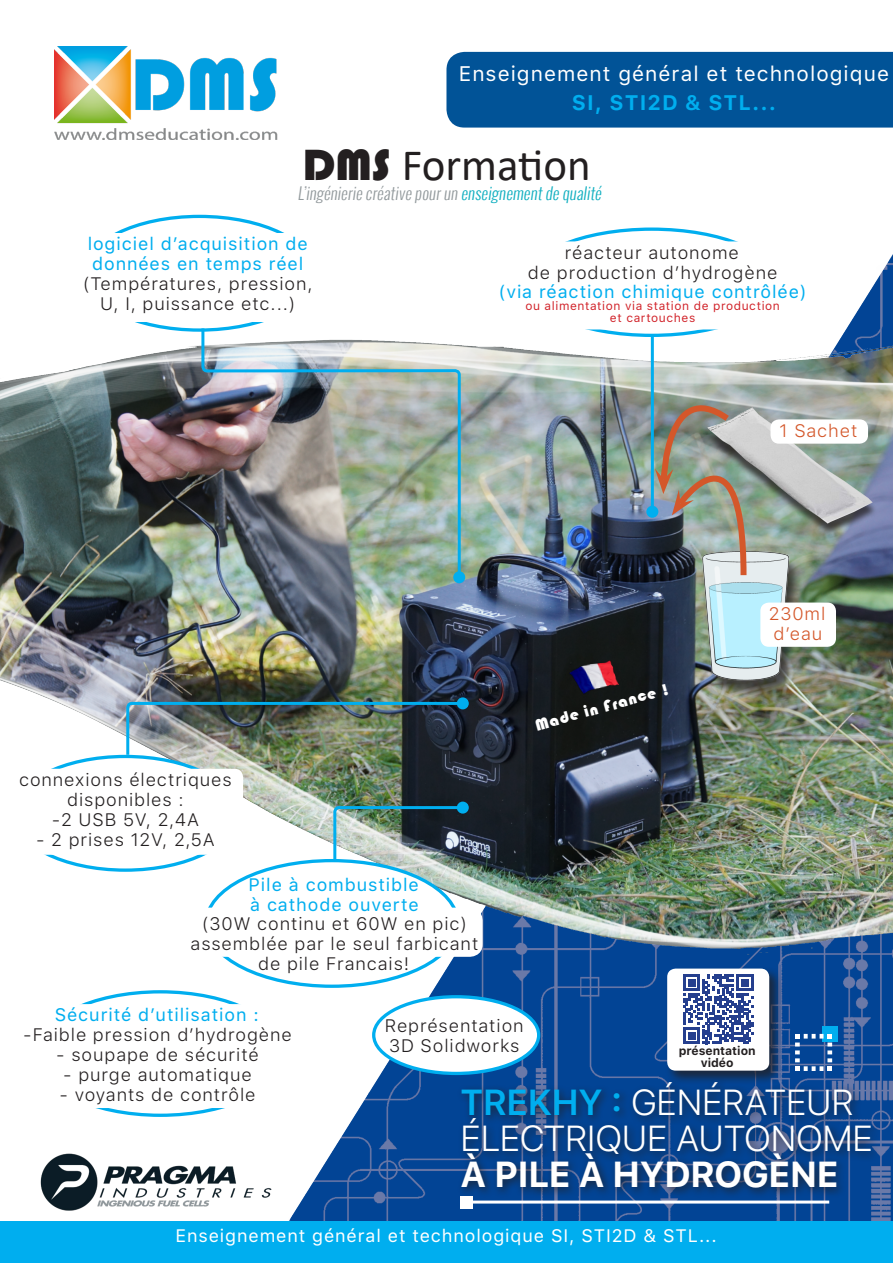
<style>
.page{position:relative;width:893px;height:1263px;background:#fff}
.page>*{position:absolute;margin:0;border:0;box-sizing:border-box;transform-origin:0 0}
.t1{font:45px "Calibri";color:#231f20}
.t2{font:300 36px "SF Pro Text";letter-spacing:-.025em;color:#fff}
.t3{font:700 36px "SF Pro Text";letter-spacing:-.025em;color:#fff}
.t4{font:21px/28.5px "SF Pro Text";letter-spacing:.05em;color:#fff;text-align:center}
.t5{font:300 18px/20px "SF Pro Text";letter-spacing:.05em;color:#231f20;text-align:center}
.t6{font:18px/20px "SF Pro Text";letter-spacing:.05em;color:#00aeef}
.t7{font:18px "SF Pro Text";letter-spacing:.05em;color:#fff}
.t8{font:300 18px/20px "SF Pro Text";letter-spacing:.05em;color:#d4572a}
.t9{font:300 16.5px "Oswald";color:#939a9d}
.t10{font:16.5px "Bauhaus 93";color:#fff}
.t11{font:12px "SF Pro Text";letter-spacing:.05em;color:#d1232a}
.t12{font:700 12px/12px "SF Pro Text";color:#231f20;text-align:center}
.s1{font-weight:700;color:#00aeef}
.s2{font-family:"Bauhaus 93"}
.s3{color:#11afc0}
.s4{font-weight:600;color:#00aeef}
</style>
<div class="page">
<img style="left:81px;top:51px;width:812px;height:1170px">
<div style="left:446px;top:52px;width:447px;height:76px;background:#015397"></div>
<div style="left:0;top:1221px;width:893px;height:42px;background:#00aeef"></div>
<img style="left:54px;top:46px;width:224px;height:94px">
<div style="left:457px;top:1077px;width:424px;height:121px;background:#231f20;opacity:.75"></div>
<hr style="left:466px;top:1200px;width:363px;height:3px;background:#fff">
<div style="left:460px;top:1196px;width:12px;height:12px;background:#fff"></div>
<div style="left:822px;top:1027px;width:16px;height:15px;background:#00aeef"></div>
<svg style="left:795px;top:1034px;width:37px;height:37px"></svg>
<div style="left:665px;top:966px;width:118px;height:119px;background:#231f20;opacity:.75"></div>
<div style="left:667px;top:968px;width:102px;height:103px;background:#fff;border-radius:9px"></div>
<svg style="left:683px;top:987px;width:70px;height:57px"></svg>
<img style="left:40px;top:1136px;width:248px;height:85px">
<img style="left:0;top:277px;width:893px;height:710px">
<img style="left:566px;top:658px;width:57px;height:40px">
<svg style="left:84px;top:216px;width:231px;height:114px"></svg>
<hr style="left:651px;top:319px;width:3px;height:193px;background:#00aeef">
<div style="left:646px;top:506px;width:12px;height:12px;background:#00aeef;border-radius:50%"></div>
<svg style="left:526px;top:229px;width:252px;height:106px"></svg>
<div style="left:493px;top:241px;width:320px;height:88px;background:#fff;border-radius:9px"></div>
<img style="left:332px;top:804px;width:134px;height:72px">
<div style="left:457px;top:801px;width:12px;height:12px;background:#00aeef;border-radius:50%"></div>
<div style="left:206px;top:861px;width:252px;height:125px;background:#fff;border-radius:50%"></div>
<div style="left:192px;top:908px;width:291px;height:49px;background:#fff;border-radius:13px"></div>
<img style="left:125px;top:700px;width:341px;height:58px">
<div style="left:457px;top:697px;width:12px;height:12px;background:#00aeef;border-radius:50%"></div>
<svg style="left:13px;top:756px;width:225px;height:114px"></svg>
<div style="left:9px;top:769px;width:234px;height:86px;background:#fff;border-radius:9px"></div>
<svg style="left:36px;top:992px;width:249px;height:123px"></svg>
<div style="left:6px;top:1004px;width:303px;height:104px;background:#fff;border-radius:9px"></div>
<div style="left:74px;top:233px;width:248px;height:89px;background:#fff"></div>
<img style="left:200px;top:325px;width:262px;height:255px">
<div style="left:453px;top:571px;width:12px;height:12px;background:#00aeef;border-radius:50%"></div>
<div style="left:374px;top:997px;width:165px;height:76px;background:#fff;border-radius:50%"></div>
<div style="left:372px;top:995px;width:168px;height:80px;border:3px solid #00aeef;border-radius:50%"></div>
<div style="left:700px;top:555px;width:103px;height:144px;background:#231f20;opacity:.75"></div>
<img style="left:701px;top:546px;width:91px;height:137px">
<img style="left:749px;top:396px;width:140px;height:150px">
<div style="left:770px;top:419px;width:98px;height:25px;background:#fff;border-radius:9px"></div>
<div style="left:760px;top:603px;width:76px;height:44px;background:#fff;border-radius:9px"></div>
<img style="left:655px;top:376px;width:94px;height:205px">
<p class="t4" style="left:459px;top:59px;width:432px">Enseignement général et technologique<br><span class="s1">SI, STI2D &amp; STL...</span></p>
<p class="t1" style="left:302px;top:134px;width:290px"><span class="s2">DMS</span> Formation</p>
<p class="t9" style="left:297px;top:181px;width:309px">L’ingénierie créative pourun <span class="s3">enseignementde qualité</span></p>
<p class="t6" style="left:88px;top:233px;width:222px">logiciel d’acquisition de données en temps réel</p>
<p class="t5" style="left:83px;top:273px;width:231px">(Températures, pression,<br>U, I, puissance etc...)</p>
<p class="t5" style="left:565px;top:242px;width:175px">réacteur autonome</p>
<p class="t5" style="left:528px;top:262px;width:251px">de production d’hydrogène</p>
<p class="t6" style="left:499px;top:281px;width:310px">(via réaction chimique contrôlée)</p>
<p class="t11" style="left:525px;top:298px;width:256px">ou alimentation via station de production</p>
<p class="t11" style="left:610px;top:310px;width:87px">et cartouches</p>
<p class="t8" style="left:780px;top:420px;width:79px">1 Sachet</p>
<p class="t5" style="left:19px;top:769px;width:214px">connexions électriques disponibles :</p>
<p class="t5" style="left:52px;top:809px;width:149px">-2 USB 5V, 2,4A</p>
<p class="t5" style="left:36px;top:829px;width:180px">- 2 prises 12V, 2,5A</p>
<p class="t6" style="left:249px;top:873px;width:172px">Pile à combustible</p>
<p class="t6" style="left:250px;top:893px;width:170px">à cathode ouverte</p>
<p class="t5" style="left:202px;top:913px;width:267px">(30W continu et 60W en pic)</p>
<p class="t5" style="left:191px;top:933px;width:289px">assemblée par le seul farbicant de pile Francais!</p>
<p class="t10" style="left:533px;top:716px;width:139px;rotate:-15deg">Made in France !</p>
<p class="t8" style="left:769px;top:603px;width:58px">230ml d’eau</p>
<p class="t6" style="left:55px;top:1004px;width:205px">Sécurité d’utilisation :</p>
<p class="t5" style="left:23px;top:1024px;width:270px">-Faible pression d’hydrogène</p>
<p class="t5" style="left:56px;top:1044px;width:204px">- soupape de sécurité</p>
<p class="t5" style="left:63px;top:1064px;width:190px">- purge automatique</p>
<p class="t5" style="left:59px;top:1084px;width:198px">- voyants de contrôle</p>
<p class="t5" style="left:385px;top:1015px;width:140px;text-align:left">Représentation<br>3D Solidworks</p>
<p class="t12" style="left:679px;top:1044px;width:78px">présentation vidéo</p>
<p class="t2" style="left:460px;top:1077px;width:395px"><span class="s4">TREKHY :</span> GÉNÉRATEUR</p>
<p class="t2" style="left:460px;top:1113px;width:415px">ÉLECTRIQUE AUTONOME</p>
<p class="t3" style="left:460px;top:1148px;width:380px">À PILE À HYDROGÈNE</p>
<p class="t7" style="left:175px;top:1223px;width:543px">Enseignement général et technologique SI, STI2D &amp; STL...</p>
</div>
